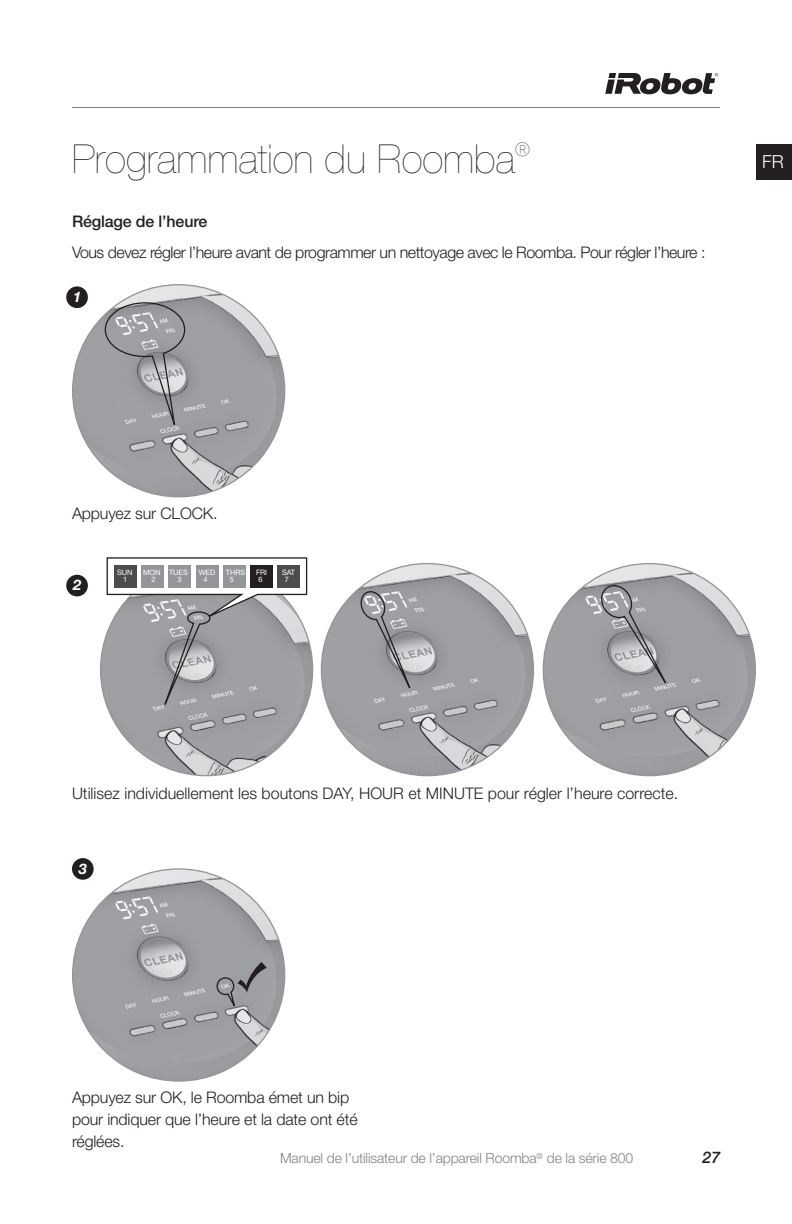
<style>
.page{position:relative;width:792px;height:1224px;background:#fff}
.page>*{position:absolute;margin:0;border:0;box-sizing:border-box;transform-origin:0 0}
.t1{font:200 40px "Helvetica Neue LT Pro";color:#231f20}
.t2{font:300 18px "Helvetica Neue LT Pro";color:#fff}
.t3{font:300 16px/22px "Helvetica Neue LT Pro";letter-spacing:-.01em;color:#231f20}
.t4{font:300 16px "Helvetica Neue LT Pro";letter-spacing:-.03em;color:#231f20}
.t5{font:500 16px "Helvetica Neue LT Pro";letter-spacing:-.01em;color:#231f20}
.t6{font:italic 500 16px "Helvetica Neue LT Pro";color:#231f20}
.t7{font:italic 700 14.6px "Helvetica Neue LT Pro";color:#fff}
.t8{font:300 14px "Helvetica Neue LT Pro";letter-spacing:-.01em;color:#808285}
.t9{font:7.4px "Helvetica Neue LT Pro";letter-spacing:-.01em;color:#fff}
</style>
<div class="page">
<svg style="left:605px;top:73px;width:113px;height:21px"></svg>
<hr style="left:72px;top:107px;width:648px;height:1px;background:#808285">
<div style="left:756px;top:144px;width:36px;height:36px;background:#231f20"></div>
<img style="left:73px;top:285px;width:212px;height:212px;border-radius:106px">
<svg style="left:104px;top:302px;width:82px;height:139px;background:#9e9fa2"></svg>
<img style="left:73px;top:869px;width:212px;height:212px;border-radius:106px">
<svg style="left:216px;top:962px;width:51px;height:53px;background:#929296"></svg>
<img style="left:101px;top:564px;width:212px;height:212px;border-radius:106px">
<svg style="left:106px;top:557px;width:202px;height:183px;background:#abacae"></svg>
<div style="left:114px;top:565px;width:23px;height:22px;background:#4b4c4d"></div>
<div style="left:141px;top:565px;width:23px;height:22px;background:#939598"></div>
<div style="left:168px;top:565px;width:23px;height:22px;background:#939598"></div>
<div style="left:196px;top:565px;width:22px;height:22px;background:#939598"></div>
<div style="left:223px;top:565px;width:23px;height:22px;background:#939598"></div>
<div style="left:250px;top:565px;width:23px;height:22px;background:#231f20"></div>
<div style="left:277px;top:565px;width:23px;height:22px;background:#4b4c4d"></div>
<img style="left:321px;top:564px;width:212px;height:212px;border-radius:106px">
<svg style="left:360px;top:590px;width:64px;height:130px;background:#9fa0a3"></svg>
<img style="left:543px;top:564px;width:212px;height:212px;border-radius:106px">
<svg style="left:599px;top:583px;width:83px;height:128px;background:#9d9fa2"></svg>
<div style="left:66px;top:575px;width:22px;height:21px;background:#231f20;border-radius:50%"></div>
<div style="left:72px;top:858px;width:22px;height:22px;background:#231f20;border-radius:50%"></div>
<div style="left:66px;top:286px;width:22px;height:22px;background:#231f20;border-radius:50%"></div>
<h1 class="t1" style="left:72px;top:135px;width:459px">Programmation du Roomba<sup>®</sup></h1>
<p class="t5" style="left:72px;top:212px;width:137px">Réglage de l’heure</p>
<p class="t4" style="left:72px;top:243px;width:635px">Vous devez régler l’heure avant de programmer un nettoyage avec le Roomba. Pour régler l’heure :</p>
<p class="t7" style="left:73px;top:287px;width:10px">1</p>
<p class="t2" style="left:762px;top:150px;width:23px">FR</p>
<p class="t3" style="left:72px;top:502px;width:147px">Appuyez sur CLOCK.</p>
<p class="t7" style="left:73px;top:576px;width:10px">2</p>
<p class="t9" style="left:117px;top:568px;width:17px">SUN</p>
<p class="t9" style="left:143px;top:568px;width:46px">MON TUES</p>
<p class="t9" style="left:199px;top:568px;width:18px">WED</p>
<p class="t9" style="left:226px;top:568px;width:21px">THRS</p>
<p class="t9" style="left:256px;top:568px;width:13px">FRI</p>
<p class="t9" style="left:282px;top:568px;width:15px">SAT</p>
<p class="t9" style="left:123px;top:575px;width:6px">1</p>
<p class="t9" style="left:151px;top:575px;width:6px">2</p>
<p class="t9" style="left:178px;top:575px;width:6px">3</p>
<p class="t9" style="left:204px;top:575px;width:6px">4</p>
<p class="t9" style="left:230px;top:575px;width:6px">5</p>
<p class="t9" style="left:258px;top:575px;width:6px">6</p>
<p class="t9" style="left:285px;top:575px;width:6px">7</p>
<p class="t3" style="left:72px;top:782px;width:608px">Utilisez individuellement les boutons DAY, HOUR et MINUTE pour régler l’heure correcte.</p>
<p class="t7" style="left:79px;top:859px;width:10px">3</p>
<p class="t3" style="left:72px;top:1086px;width:287px">Appuyez sur OK, le Roomba émet un bip pour indiquer que l’heure et la date ont été réglées.</p>
<p class="t8" style="left:280px;top:1150px;width:355px">Manuel de l’utilisateur de l’appareil Roomba<sup>®</sup> de la série 800</p>
<p class="t6" style="left:702px;top:1148px;width:19px">27</p>
</div>
